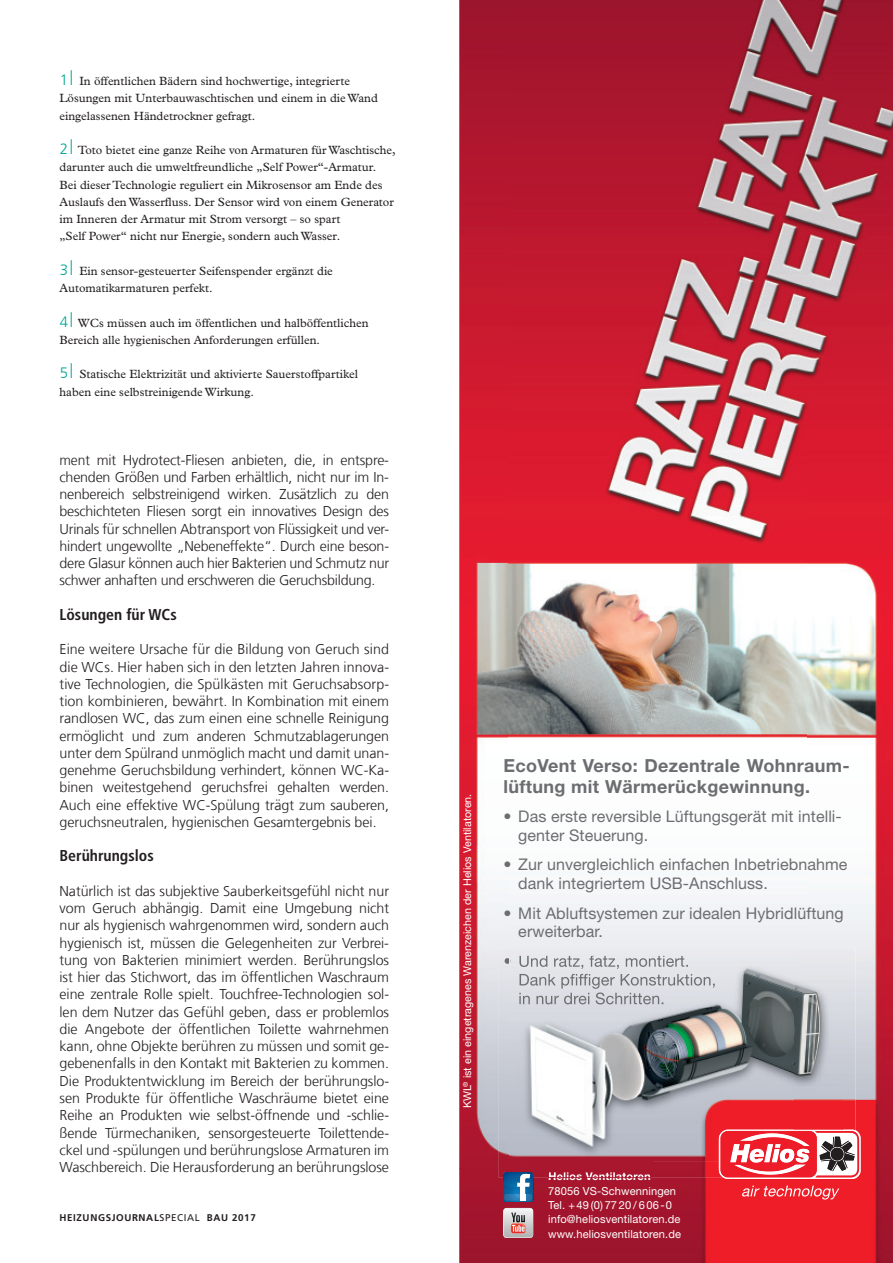
<style>
.page{position:relative;width:893px;height:1263px;background:#fff}
.page>*{position:absolute;margin:0;border:0;box-sizing:border-box;transform-origin:0 0}
.t1{font:700 18px/21px "Helvetica Neue";letter-spacing:.02em;color:#6c6d70}
.t2{font:16.05px/18.8px "Helvetica Neue";letter-spacing:.005em;color:#6c6d70}
.t3{font:700 condensed 15.75px "Frutiger LT Com";color:#231f20}
.t4{font:300 14.25px/17.2px "Frutiger LT Com";letter-spacing:-.005em;color:#231f20;text-align:justify}
.t5{font:12px/17.2px "Plantin";color:#231f20}
.t6{font:11.1px/14.2px "Helvetica Neue";letter-spacing:.01em;color:#fff}
.t7{font:700 11.1px "Helvetica Neue";letter-spacing:.015em;color:#fff}
.t8{font:10.8px "Helvetica Neue";color:#fff}
.t9{font:700 9.75px "Frutiger LT Com";letter-spacing:.065em;color:#231f20}
.s1{font-family:"Frutiger LT Com";font-weight:300;font-size:15px;color:#00a895}
.s2{font-family:"Frutiger LT Com";font-weight:300;font-size:21px;color:#00a895}
.s3{font-weight:400}
.s4{font-weight:300}
</style>
<div class="page">
<img style="left:459px;top:1168px;width:434px;height:95px">
<img style="left:459px;top:0;width:50px;height:1168px">
<img style="left:807px;top:0;width:86px;height:1168px">
<img style="left:509px;top:0;width:298px;height:947px">
<img style="left:549px;top:1177px;width:101px;height:3px">
<svg style="left:742px;top:1185px;width:97px;height:14px"></svg>
<svg style="left:503px;top:1208px;width:30px;height:31px"></svg>
<img style="left:498px;top:1131px;width:221px;height:46px">
<img style="left:498px;top:947px;width:51px;height:184px">
<img style="left:805px;top:947px;width:50px;height:183px">
<img style="left:519px;top:955px;width:145px;height:1px">
<img style="left:549px;top:1172px;width:101px;height:5px">
<svg style="left:503px;top:1172px;width:31px;height:30px"></svg>
<img style="left:510px;top:956px;width:285px;height:205px">
<img style="left:795px;top:956px;width:47px;height:174px">
<svg style="left:505px;top:958px;width:6px;height:6px"></svg>
<img style="left:519px;top:956px;width:165px;height:11px">
<img style="left:520px;top:974px;width:195px;height:15px">
<img style="left:520px;top:974px;width:190px;height:12px">
<img style="left:659px;top:992px;width:4px;height:12px">
<img style="left:519px;top:992px;width:140px;height:12px">
<svg style="left:719px;top:1130px;width:142px;height:49px"></svg>
<img style="left:814px;top:1131px;width:28px;height:2px">
<p class="t5" style="left:60px;top:72px;width:320px"><span class="s1">1</span><span class="s2">I</span> In öffentlichen Bädern sind hochwertige, integrierte<br>Lösungen mit Unterbauwaschtischen und einem in die Wand eingelassenen Händetrockner gefragt.</p>
<p class="t5" style="left:60px;top:141px;width:338px"><span class="s1">2</span><span class="s2">I</span> Toto bietet eine ganze Reihe von Armaturen für Waschtische, darunter auch die umweltfreundliche „Self Power“-Armatur.<br>Bei dieser Technologie reguliert ein Mikrosensor am Ende des Auslaufs den Wasserfluss. Der Sensor wird von einem Generator im Inneren der Armatur mit Strom versorgt – so spart<br>„Self Power“ nicht nur Energie, sondern auch Wasser.</p>
<p class="t5" style="left:60px;top:262px;width:275px"><span class="s1">3</span><span class="s2">I</span> Ein sensor-gesteuerter Seifenspender ergänzt die<br>Automatikarmaturen perfekt.</p>
<p class="t5" style="left:60px;top:314px;width:311px"><span class="s1">4</span><span class="s2">I</span> WCs müssen auch im öffentlichen und halböffentlichen<br>Bereich alle hygienischen Anforderungen erfüllen.</p>
<p class="t5" style="left:60px;top:366px;width:300px"><span class="s1">5</span><span class="s2">I</span> Statische Elektrizität und aktivierte Sauerstoffpartikel haben eine selbstreinigende Wirkung.</p>
<p class="t4" style="left:60px;top:451px;width:331px">ment mit Hydrotect-Fliesen anbieten, die, in entspre&shy;chenden Größen und Farben erhältlich, nicht nur im In&shy;nenbereich selbstreinigend wirken. Zusätzlich zu den beschichteten Fliesen sorgt ein innovatives Design des Urinals für schnellen Abtransport von Flüssigkeit und ver&shy;hindert ungewollte „Nebeneffekte“. Durch eine beson&shy;dere Glasur können auch hier Bakterien und Schmutz nur schwer anhaften und erschweren die Geruchsbildung.</p>
<p class="t3" style="left:60px;top:605px;width:119px">Lösungen für WCs</p>
<p class="t4" style="left:60px;top:641px;width:331px">Eine weitere Ursache für die Bildung von Geruch sind die WCs. Hier haben sich in den letzten Jahren innova&shy;tive Technologien, die Spülkästen mit Geruchsabsorp&shy;tion kombinieren, bewährt. In Kombination mit einem randlosen WC, das zum einen eine schnelle Reinigung ermöglicht und zum anderen Schmutzablagerungen unter dem Spülrand unmöglich macht und damit unan&shy;genehme Geruchsbildung verhindert, können WC-Ka&shy;binen weitestgehend geruchsfrei gehalten werden.<br>Auch eine effektive WC-Spülung trägt zum sauberen, geruchsneutralen, hygienischen Gesamtergebnis bei.</p>
<p class="t3" style="left:60px;top:846px;width:96px">Berührungslos</p>
<p class="t4" style="left:60px;top:882px;width:331px">Natürlich ist das subjektive Sauberkeitsgefühl nicht nur vom Geruch abhängig. Damit eine Umgebung nicht nur als hygienisch wahrgenommen wird, sondern auch hygienisch ist, müssen die Gelegenheiten zur Verbrei&shy;tung von Bakterien minimiert werden. Berührungslos ist hier das Stichwort, das im öffentlichen Waschraum eine zentrale Rolle spielt. Touchfree-Technologien sol&shy;len dem Nutzer das Gefühl geben, dass er problemlos die Angebote der öffentlichen Toilette wahrnehmen kann, ohne Objekte berühren zu müssen und somit ge&shy;gebenenfalls in den Kontakt mit Bakterien zu kommen.<br>Die Produktentwicklung im Bereich der berührungslo&shy;sen Produkte für öffentliche Waschräume bietet eine Reihe an Produkten wie selbst-öffnende und -schlie&shy;ßende Türmechaniken, sensorgesteuerte Toilettende&shy;ckel und -spülungen und berührungslose Armaturen im Waschbereich. Die Herausforderung an berührungslose</p>
<p class="t9" style="left:60px;top:1212px;width:198px">HEIZUNGSJOURNAL<span class="s3">SPECIAL</span> BAU 2017</p>
<p class="t8" style="left:461px;top:1108px;width:316px;rotate:-90deg">KWL<sup>®</sup> ist ein eingetragenes Warenzeichen der Helios Ventilatoren.</p>
<p class="t1" style="left:503px;top:755px;width:348px">EcoVent Verso: Dezentrale Wohnraum&shy;lüftung mit Wärmerückgewinnung.</p>
<p class="t2" style="left:518px;top:807px;width:325px;text-indent:-15px"><span class="s4">•</span> Das erste reversible Lüftungsgerät mit intelli&shy;genter Steuerung.</p>
<p class="t2" style="left:518px;top:855px;width:331px;text-indent:-15px"><span class="s4">•</span> Zur unvergleichlich einfachen Inbetriebnahme dank integriertem USB-Anschluss.</p>
<p class="t2" style="left:518px;top:903px;width:327px;text-indent:-15px"><span class="s4">•</span> Mit Abluftsystemen zur idealen Hybridlüftung erweiterbar.</p>
<p class="t7" style="left:548px;top:1169px;width:104px">Helios Ventilatoren</p>
<p class="t6" style="left:548px;top:1183px;width:134px">78056 VS-Schwenningen<br>Tel. +49(0)7720/606-0 info@heliosventilatoren.de www.heliosventilatoren.de</p>
</div>
